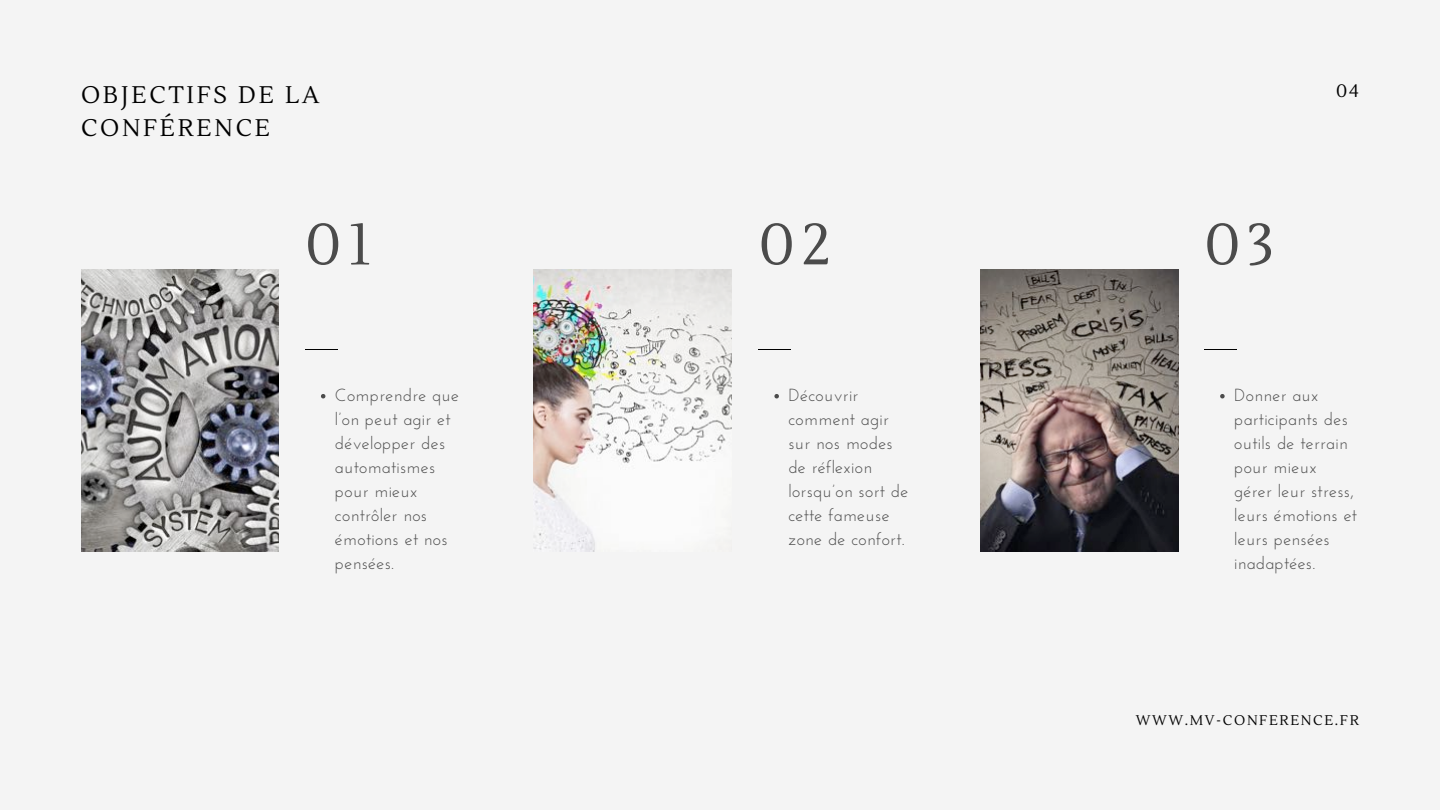
<style>
.page{position:relative;width:1440px;height:810px;background:#f4f4f4}
.page>*{position:absolute;margin:0;border:0;box-sizing:border-box;transform-origin:0 0}
.t1{font:58px "Lustria";color:#4b4b4b}
.t2{font:24px/33.3px "Lustria";letter-spacing:.115em;color:#000}
.t3{font:18px "Lustria";color:#000}
.t4{font:17.5px/24px "Josefin Sans";letter-spacing:.02em;color:#4b4b4b}
.t5{font:14px "Lustria";letter-spacing:.115em;color:#000}
</style>
<div class="page">
<img style="left:534px;top:269px;width:198px;height:283px">
<hr style="left:759px;top:350px;width:32px;height:1px;background:#000">
<svg style="left:774px;top:394px;width:5px;height:4px"></svg>
<img style="left:81px;top:269px;width:198px;height:283px">
<hr style="left:305px;top:350px;width:32px;height:1px;background:#000">
<svg style="left:321px;top:394px;width:4px;height:4px"></svg>
<img style="left:980px;top:269px;width:198px;height:283px">
<hr style="left:1204px;top:350px;width:32px;height:1px;background:#000">
<svg style="left:1220px;top:394px;width:5px;height:4px"></svg>
<h2 class="t2" style="left:81px;top:79px;width:240px">OBJECTIFS DE LA<br>CONFÉRENCE</h2>
<h1 class="t1" style="left:305px;top:209px;width:68px">01</h1>
<p class="t4" style="left:335px;top:384px;width:126px">Comprendre que l’on peut agir et développer des automatismes pour mieux contrôler nos émotions et nos pensées.</p>
<h1 class="t1" style="left:759px;top:209px;width:74px">02</h1>
<p class="t4" style="left:788px;top:384px;width:121px">Découvrir comment agir sur nos modes de réflexion lorsqu’on sort de cette fameuse zone de confort.</p>
<h1 class="t1" style="left:1204px;top:209px;width:72px">03</h1>
<p class="t3" style="left:1336px;top:80px;width:24px">04</p>
<p class="t4" style="left:1234px;top:384px;width:124px">Donner aux participants des outils de terrain pour mieux gérer leur stress, leurs émotions et leurs pensées inadaptées.</p>
<p class="t5" style="left:1136px;top:712px;width:225px">WWW.MV-CONFERENCE.FR</p>
</div>
